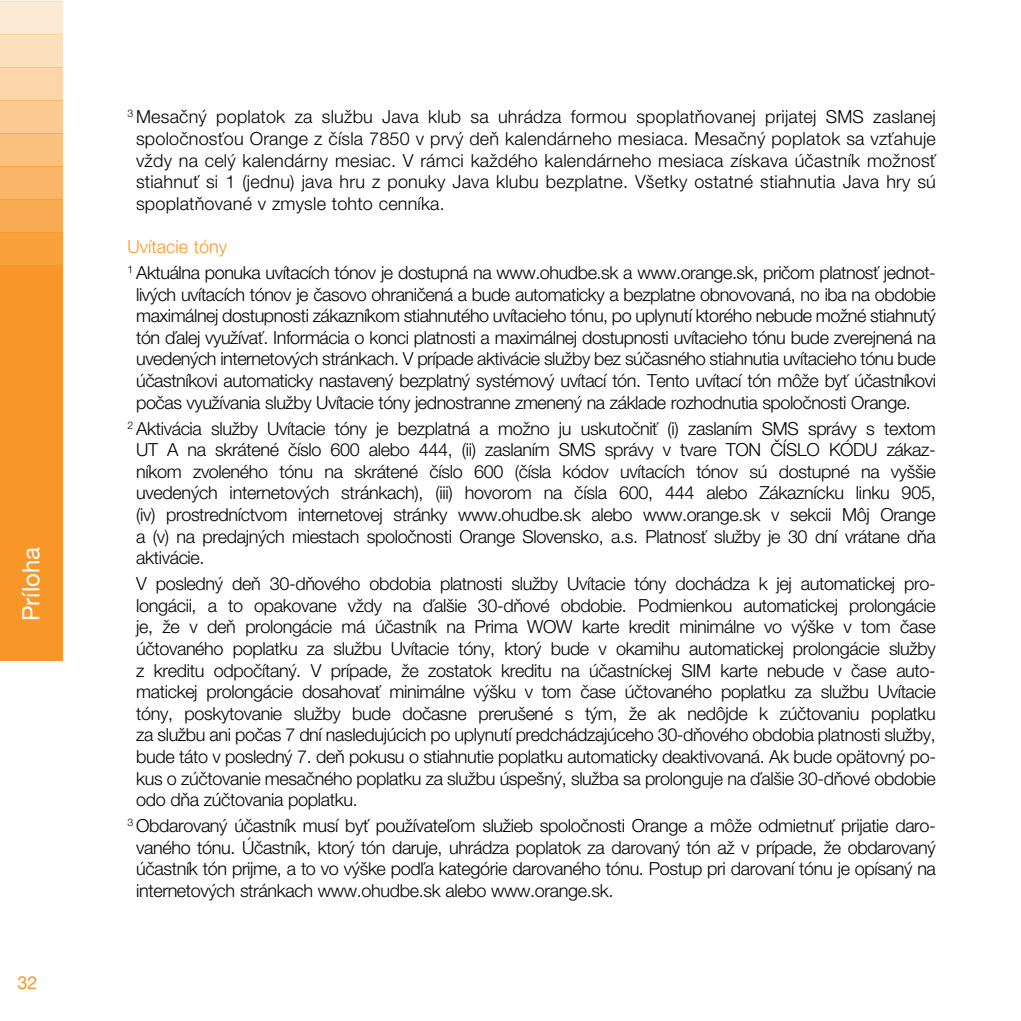
<style>
.page{position:relative;width:1021px;height:1021px;background:#fff}
.page>*{position:absolute;margin:0;border:0;box-sizing:border-box;transform-origin:0 0}
.t1{font:24px "Helvetica Neue LT Pro";color:#fff}
.t2{font:300 18px/21.6px "Helvetica Neue LT Pro";letter-spacing:-.02em;color:#000;text-align:justify}
.t3{font:18px "Helvetica Neue LT Pro";color:#f89728}
.s1{color:#f89728}
</style>
<div class="page">
<div style="left:0;top:1px;width:63px;height:33px;background:#fdead4"></div>
<div style="left:0;top:166px;width:63px;height:33px;background:#fab668"></div>
<svg style="left:0;top:199px;width:63px;height:66px;background:#f8a547"></svg>
<div style="left:0;top:265px;width:63px;height:395px;background:#f89728"></div>
<div style="left:0;top:133px;width:63px;height:33px;background:#fac07e"></div>
<div style="left:0;top:100px;width:63px;height:33px;background:#fbcb93"></div>
<hr style="left:0;top:0;width:63px;height:1px;background:#f89728">
<svg style="left:0;top:34px;width:63px;height:66px;background:#fbdab2"></svg>
<h1 class="t1" style="left:17px;top:621px;width:76px;rotate:-90deg">Príloha</h1>
<p class="t3" style="left:17px;top:971px;width:22px">32</p>
<p class="t2" style="left:136px;top:106px;width:801px;text-indent:-8px"><sup>3</sup> Mesačný poplatok za službu Java klub sa uhrádza formou spoplatňovanej prijatej SMS zaslanej spoločnosťou Orange z čísla 7850 v prvý deň kalendárneho mesiaca. Mesačný poplatok sa vzťahuje vždy na celý kalendárny mesiac. V rámci každého kalendárneho mesiaca získava účastník možnosť stiahnuť si 1 (jednu) java hru z ponuky Java klubu bezplatne. Všetky ostatné stiahnutia Java hry sú spoplatňované v zmysle tohto cenníka.</p>
<p class="t2" style="left:128px;top:233px;width:809px;line-height:25.8px"><span class="s1">Uvítacie tóny<br></span><sup>1</sup> Aktuálna ponuka uvítacích tónov je dostupná na www.ohudbe.sk a www.orange.sk, pričom platnosť jednot-</p>
<p class="t2" style="left:136px;top:283px;width:801px">livých uvítacích tónov je časovo ohraničená a bude automaticky a bezplatne obnovovaná, no iba na obdobie maximálnej dostupnosti zákazníkom stiahnutého uvítacieho tónu, po uplynutí ktorého nebude možné stiahnutý tón ďalej využívať. Informácia o konci platnosti a maximálnej dostupnosti uvítacieho tónu bude zverejnená na uvedených internetových stránkach. V prípade aktivácie služby bez súčasného stiahnutia uvítacieho tónu bude účastníkovi automaticky nastavený bezplatný systémový uvítací tón. Tento uvítací tón môže byť účastníkovi počas využívania služby Uvítacie tóny jednostranne zmenený na základe rozhodnutia spoločnosti Orange.</p>
<p class="t2" style="left:136px;top:417px;width:801px;text-indent:-9px"><sup>2</sup> Aktivácia služby Uvítacie tóny je bezplatná a možno ju uskutočniť (i) zaslaním SMS správy s textom UT A na skrátené číslo 600 alebo 444, (ii) zaslaním SMS správy v tvare TON ČÍSLO KÓDU zákaz&shy;níkom zvoleného tónu na skrátené číslo 600 (čísla kódov uvítacích tónov sú dostupné na vyššie uvedených internetových stránkach), (iii) hovorom na čísla 600, 444 alebo Zákaznícku linku 905, (iv) prostredníctvom internetovej stránky www.ohudbe.sk alebo www.orange.sk v sekcii Môj Orange a (v) na predajných miestach spoločnosti Orange Slovensko, a.s. Platnosť služby je 30 dní vrátane dňa aktivácie.</p>
<p class="t2" style="left:136px;top:572px;width:801px">V posledný deň 30-dňového obdobia platnosti služby Uvítacie tóny dochádza k jej automatickej pro&shy;longácii, a to opakovane vždy na ďalšie 30-dňové obdobie. Podmienkou automatickej prolongácie je, že v deň prolongácie má účastník na Prima WOW karte kredit minimálne vo výške v tom čase účtovaného poplatku za službu Uvítacie tóny, ktorý bude v okamihu automatickej prolongácie služby z kreditu odpočítaný. V prípade, že zostatok kreditu na účastníckej SIM karte nebude v čase auto&shy;matickej prolongácie dosahovať minimálne výšku v tom čase účtovaného poplatku za službu Uvítacie tóny, poskytovanie služby bude dočasne prerušené s tým, že ak nedôjde k zúčtovaniu poplatku za službu ani počas 7 dní nasledujúcich po uplynutí predchádzajúceho 30-dňového obdobia platnosti služby, bude táto v posledný 7. deň pokusu o stiahnutie poplatku automaticky deaktivovaná. Ak bude opätovný po&shy;kus o zúčtovanie mesačného poplatku za službu úspešný, služba sa prolonguje na ďalšie 30-dňové obdobie odo dňa zúčtovania poplatku.</p>
<p class="t2" style="left:136px;top:814px;width:801px;text-indent:-9px"><sup>3</sup> Obdarovaný účastník musí byť používateľom služieb spoločnosti Orange a môže odmietnuť prijatie daro&shy;vaného tónu. Účastník, ktorý tón daruje, uhrádza poplatok za darovaný tón až v prípade, že obdarovaný účastník tón prijme, a to vo výške podľa kategórie darovaného tónu. Postup pri darovaní tónu je opísaný na internetových stránkach www.ohudbe.sk alebo www.orange.sk.</p>
</div>
